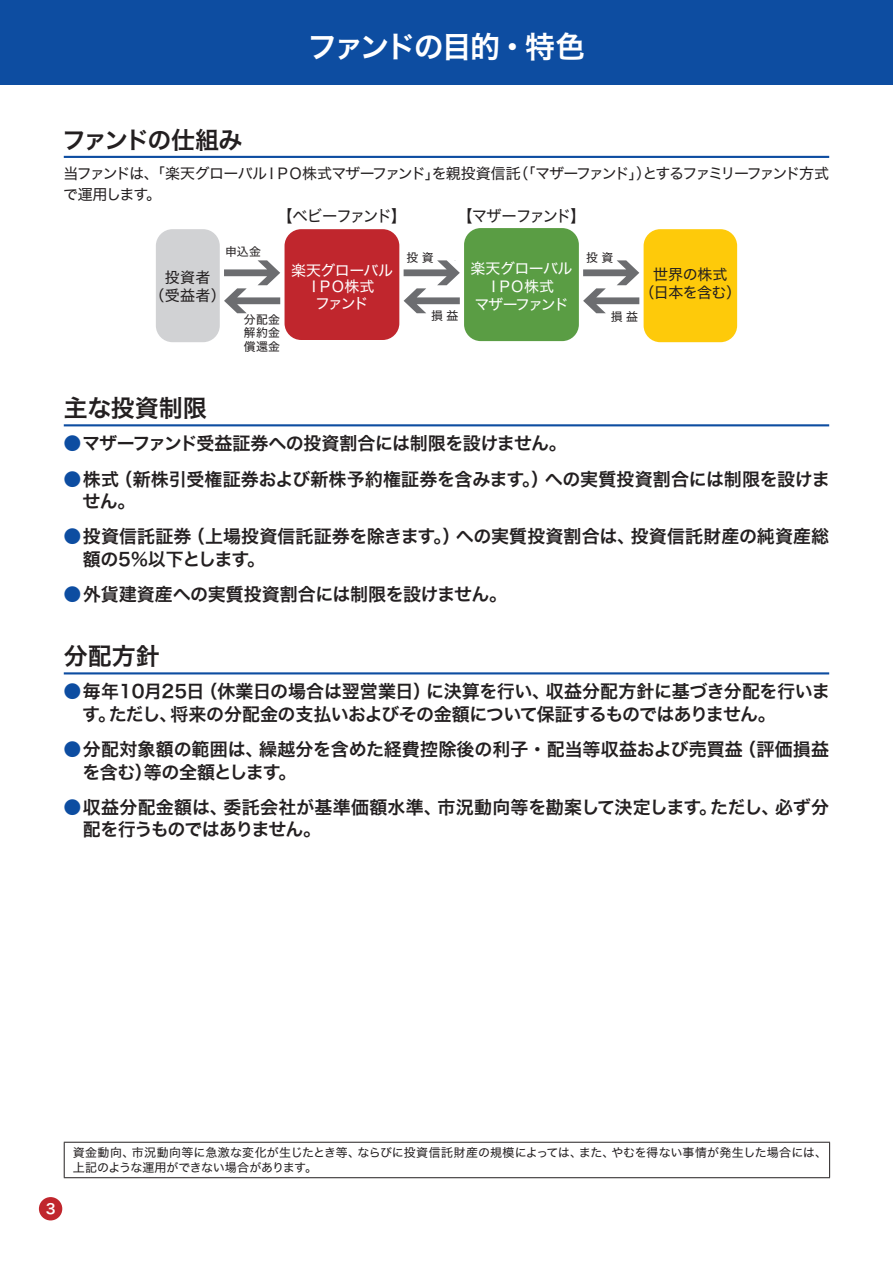
<style>
.page{position:relative;width:893px;height:1263px;background:#fff}
.page>*{position:absolute;margin:0;border:0;box-sizing:border-box;transform-origin:0 0}
.t1{font:30px "Hira Kaku Std N W6";letter-spacing:-.08em;color:#fff}
.t2{font:24px "Hira Kaku Std N W6";letter-spacing:-.015em;color:#231f20}
.t3{font:24px "Hira Kaku Std N W6";letter-spacing:-.085em;color:#231f20}
.t4{font:18px/22.5px "Hira Kaku Std N W6";letter-spacing:-.01em;color:#231f20}
.t5{font:18px "Hira Kaku Std N W6";letter-spacing:-.03em;color:#231f20}
.t6{font:16.2px "Hira Kaku Std N W4";letter-spacing:-.1em;color:#231f20;scale:.95 1}
.t7{font:15px/21px "Hira Kaku Std N W4";letter-spacing:-.095em;color:#231f20}
.t8{font:15px/16.5px "Hira Kaku Std N W4";letter-spacing:-.05em;color:#fff;text-align:center}
.t9{font:15px/18px "Hira Kaku Std N W4";letter-spacing:-.03em;color:#231f20;text-align:center}
.t10{font:15px/18px "Hira Kaku Std N W4";letter-spacing:-.07em;color:#231f20;text-align:center}
.t11{font:13.8px "Hira Kaku Std N W6";color:#fff}
.t12{font:12px/15px "Hira Kaku Std N W4";letter-spacing:.005em;color:#231f20}
.t13{font:11.85px/13.5px "Hira Kaku Std N W4";letter-spacing:.02em;color:#231f20;text-align:justify}
.s1{color:#0d4da1}
</style>
<div class="page">
<div style="left:39px;top:1197px;width:23px;height:23px;background:#c0262d;border-radius:50%"></div>
<div style="left:0;top:0;width:893px;height:85px;background:#0d4da1"></div>
<hr style="left:64px;top:1142px;width:766px;height:1px;background:#231f20">
<hr style="left:64px;top:1143px;width:1px;height:34px;background:#231f20">
<hr style="left:829px;top:1143px;width:1px;height:34px;background:#231f20">
<hr style="left:64px;top:1177px;width:766px;height:1px;background:#231f20">
<hr style="left:64px;top:156px;width:765px;height:2px;background:#0d4da1">
<hr style="left:64px;top:424px;width:765px;height:2px;background:#0d4da1">
<hr style="left:64px;top:672px;width:765px;height:2px;background:#0d4da1">
<div style="left:285px;top:229px;width:114px;height:111px;background:#c0262d;border-radius:17px"></div>
<div style="left:156px;top:229px;width:64px;height:113px;background:#d1d2d4;border-radius:17px"></div>
<div style="left:644px;top:229px;width:93px;height:113px;background:#feca0a;border-radius:17px"></div>
<div style="left:464px;top:228px;width:115px;height:113px;background:#5a9d44;border-radius:17px"></div>
<svg style="left:404px;top:260px;width:56px;height:53px"></svg>
<svg style="left:224px;top:260px;width:56px;height:53px"></svg>
<svg style="left:583px;top:260px;width:56px;height:53px"></svg>
<h1 class="t1" style="left:307px;top:24px;width:280px">ファンドの目的・特色</h1>
<h2 class="t3" style="left:62px;top:121px;width:182px">ファンドの仕組み</h2>
<p class="t7" style="left:63px;top:163px;width:767px">当ファンドは、「楽天グローバルＩＰＯ株式マザーファンド」を親投資信託（「マザーファンド」）とするファミリーファンド方式で運用します。</p>
<p class="t6" style="left:277px;top:204px;width:137px">【ベビーファンド】</p>
<p class="t6" style="left:457px;top:204px;width:137px">【マザーファンド】</p>
<p class="t8" style="left:471px;top:260px;width:103px;line-height:18px">楽天グローバル<br>ＩＰＯ株式<br>マザーファンド</p>
<p class="t13" style="left:225px;top:245px;width:37px">申込金</p>
<p class="t13" style="left:407px;top:251px;width:29px">投資</p>
<p class="t13" style="left:586px;top:251px;width:29px">投資</p>
<p class="t10" style="left:150px;top:269px;width:78px">投資者<br>（受益者）</p>
<p class="t8" style="left:291px;top:262px;width:103px">楽天グローバル<br>ＩＰＯ株式<br>ファンド</p>
<p class="t9" style="left:640px;top:266px;width:103px">世界の株式<br>（日本を含む）</p>
<p class="t13" style="left:431px;top:309px;width:29px">損益</p>
<p class="t13" style="left:611px;top:310px;width:29px">損益</p>
<p class="t13" style="left:244px;top:313px;width:38px">分配金解約金償還金</p>
<h2 class="t2" style="left:64px;top:390px;width:145px">主な投資制限</h2>
<p class="t5" style="left:64px;top:430px;width:505px"><span class="s1">●</span>マザーファンド受益証券への投資割合には制限を設けません。</p>
<p class="t4" style="left:83px;top:468px;width:749px;text-indent:-19px"><span class="s1">●</span>株式（新株引受権証券および新株予約権証券を含みます。）への実質投資割合には制限を設けません。</p>
<p class="t4" style="left:83px;top:526px;width:748px;text-indent:-19px"><span class="s1">●</span>投資信託証券（上場投資信託証券を除きます。）への実質投資割合は、投資信託財産の純資産総額の5%以下とします。</p>
<p class="t4" style="left:64px;top:584px;width:445px"><span class="s1">●</span>外貨建資産への実質投資割合には制限を設けません。</p>
<h2 class="t2" style="left:64px;top:638px;width:97px">分配方針</h2>
<p class="t4" style="left:82px;top:681px;width:749px;text-indent:-19px"><span class="s1">●</span>毎年10月25日（休業日の場合は翌営業日）に決算を行い、収益分配方針に基づき分配を行います。ただし、将来の分配金の支払いおよびその金額について保証するものではありません。</p>
<p class="t4" style="left:82px;top:739px;width:748px;text-indent:-19px"><span class="s1">●</span>分配対象額の範囲は、繰越分を含めた経費控除後の利子・配当等収益および売買益（評価損益を含む）等の全額とします。</p>
<p class="t4" style="left:83px;top:796px;width:748px;text-indent:-19px"><span class="s1">●</span>収益分配金額は、委託会社が基準価額水準、市況動向等を勘案して決定します。ただし、必ず分配を行うものではありません。</p>
<p class="t11" style="left:46px;top:1198px;width:11px">3</p>
<p class="t12" style="left:73px;top:1145px;width:756px">資金動向、市況動向等に急激な変化が生じたとき等、ならびに投資信託財産の規模によっては、また、やむを得ない事情が発生した場合には、上記のような運用ができない場合があります。</p>
</div>
